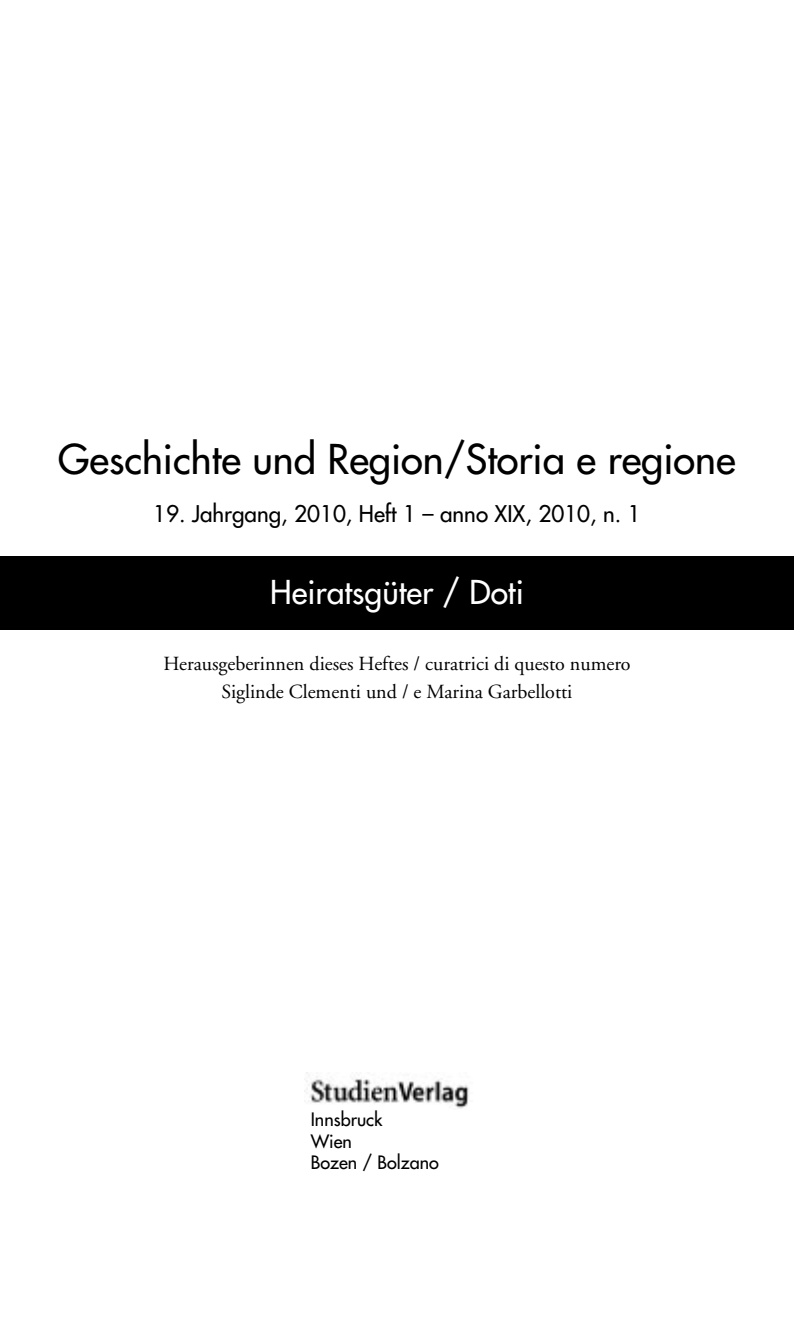
<style>
.page{position:relative;width:794px;height:1333px;background:#fff}
.page>*{position:absolute;margin:0;border:0;box-sizing:border-box;transform-origin:0 0}
.t1{font:40px "Futura";color:#000}
.t2{font:32px "Futura";color:#fff}
.Grundtext_2_spaltig{font:22.4px "Futura";color:#000}
.t3{font:20px "Adobe Garamond";color:#000}
.t4{font:18px "Futura";color:#000}
</style>
<div class="page">
<img style="left:304px;top:1072px;width:165px;height:37px">
<div style="left:0;top:556px;width:794px;height:73px;background:#000"></div>
<p class="t1" style="left:58px;top:433px;width:679px">Geschichte und Region/Storia e regione</p>
<p class="Grundtext_2_spaltig" style="left:153px;top:499px;width:489px">19. Jahrgang, 2010, Heft 1 – anno XIX, 2010, n. 1</p>
<p class="t2" style="left:270px;top:571px;width:255px">Heiratsgüter / Doti</p>
<p class="t3" style="left:163px;top:652px;width:469px">Herausgeberinnen dieses Heftes / curatrici di questo numero</p>
<p class="t3" style="left:221px;top:680px;width:352px">Siglinde Clementi und / e Marina Garbellotti</p>
<p class="t4" style="left:311px;top:1107px;width:73px">Innsbruck</p>
<p class="t4" style="left:311px;top:1129px;width:43px">Wien</p>
<p class="t4" style="left:311px;top:1150px;width:130px">Bozen / Bolzano</p>
</div>
